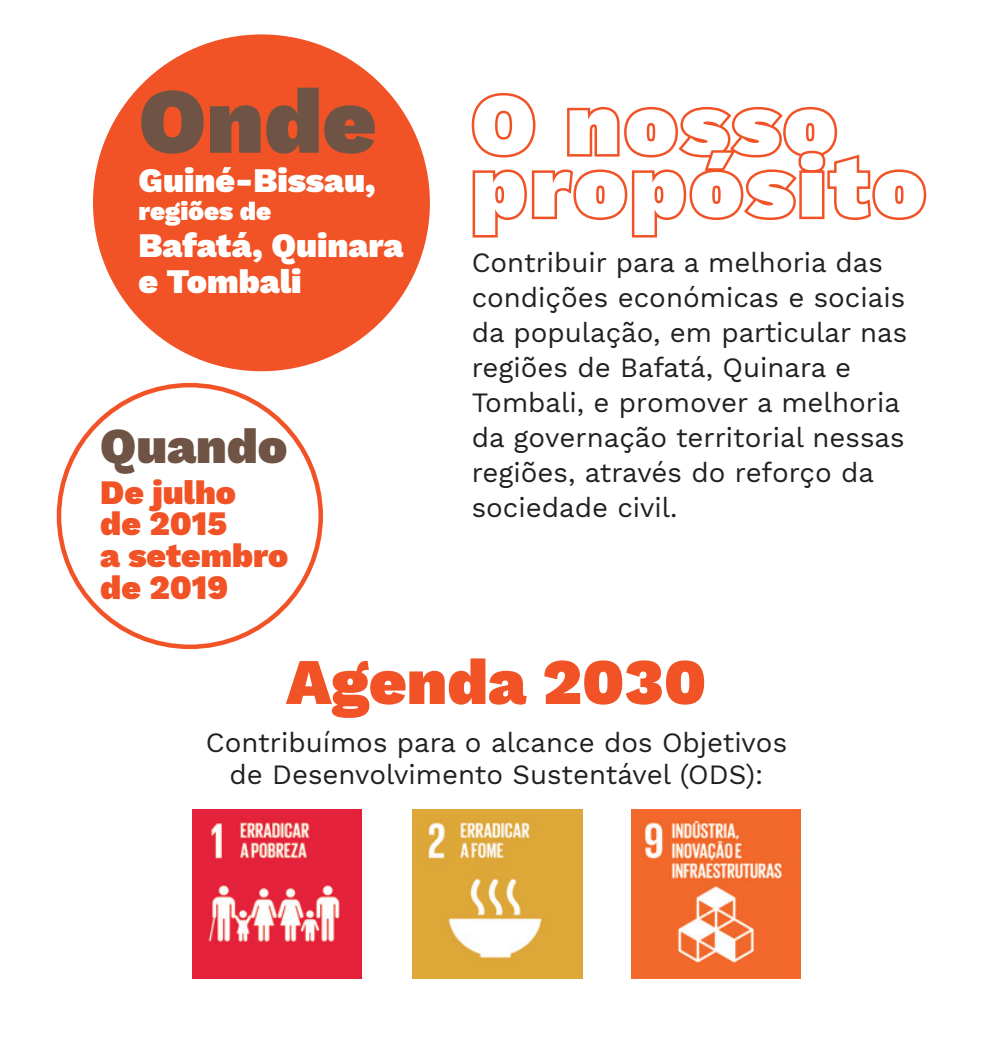
<style>
.page{position:relative;width:993px;height:1053px;background:#fff}
.page>*{position:absolute;margin:0;border:0;box-sizing:border-box;transform-origin:0 0}
.t1{font:900 93px "Work Sans";color:#6f5344}
.t2{font:900 87.5px/62.5px "Work Sans";letter-spacing:.05em;color:#fff}
.t3{font:900 65px "Work Sans";color:#f15326}
.t4{font:900 49.5px "Work Sans";color:#6f5344}
.t5{font:900 33.75px/36.5px "Work Sans";color:#fff}
.t6{font:900 33.75px/31.8px "Work Sans";color:#f15326}
.t7{font:27.5px/35px "Work Sans";color:#231f20;text-align:center}
.t8{font:900 26px "Work Sans";color:#fff}
</style>
<div class="page">
<img style="left:192px;top:809px;width:170px;height:169px">
<img style="left:412px;top:809px;width:170px;height:169px">
<img style="left:631px;top:809px;width:169px;height:169px">
<div style="left:93px;top:34px;width:337px;height:337px;background:#f15326;border-radius:50%"></div>
<svg style="left:471px;top:92px;width:456px;height:146px"></svg>
<h1 class="t1" style="left:138px;top:68px;width:239px">Onde</h1>
<p class="t5" style="left:138px;top:164px;width:238px">Guiné-Bissau,</p>
<p class="t8" style="left:138px;top:197px;width:134px">regiões de</p>
<p class="t5" style="left:138px;top:229px;width:266px">Bafatá, Quinara e Tombali</p>
<h3 class="t4" style="left:100px;top:418px;width:189px">Quando</h3>
<p class="t6" style="left:100px;top:478px;width:189px">De julho<br>de 2015<br>a setembro de 2019</p>
<h2 class="t2" style="left:471px;top:98px;width:455px">O nosso propósito</h2>
<p class="t7" style="left:471px;top:246px;width:437px;text-align:left">Contribuir para a melhoria das condições económicas e sociais da população, em particular nas regiões de Bafatá, Quinara e<br>Tombali, e promover a melhoria da governação territorial nessas regiões, através do reforço da sociedade civil.</p>
<h3 class="t3" style="left:286px;top:644px;width:421px">Agenda 2030</h3>
<p class="t7" style="left:206px;top:727px;width:582px;line-height:32.5px">Contribuímos para o alcance dos Objetivos de Desenvolvimento Sustentável (ODS):</p>
</div>
